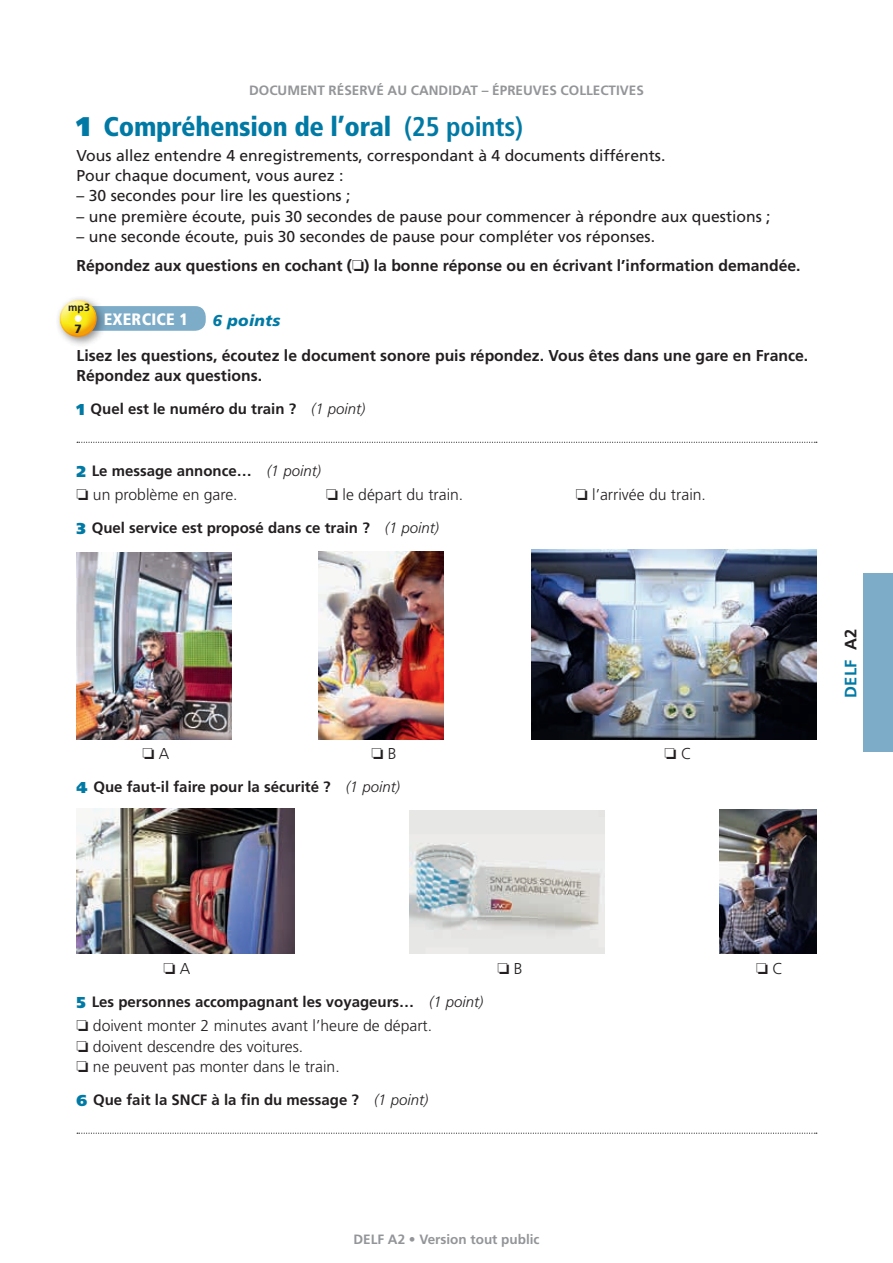
<style>
.page{position:relative;width:893px;height:1263px;background:#fff}
.page>*{position:absolute;margin:0;border:0;box-sizing:border-box;transform-origin:0 0}
.t1{font:900 condensed 27px "Frutiger LT Std";letter-spacing:-.01em;color:#007aa5}
.t2{font:900 condensed 16.5px "Frutiger LT Std";letter-spacing:.015em;color:#fff}
.t3{font:700 16.5px "Frutiger LT Std";letter-spacing:.01em;color:#007aa5}
.t4{font:700 15.75px/28.8px "Frutiger LT Std";color:#231f20}
.t5{font:15.75px/20.2px "Frutiger LT Std";color:#231f20}
.t6{font:300 15.75px/20.2px "Frutiger LT Std";color:#231f20}
.t7{font:italic 900 15.75px "Frutiger LT Std";letter-spacing:.015em;color:#007aa5}
.t8{font:700 15px "Frutiger LT Std";color:#231f20}
.t9{font:700 13.5px "Frutiger LT Std";color:#939598}
.t10{font:900 12px "Frutiger LT Std";color:#231f20}
.t11{font:700 10.5px "Frutiger LT Std";color:#231f20}
.s1{font-stretch:normal}
.s2{font-weight:700}
.s3{font-weight:400}
.s4{font-weight:900;font-size:15.75px;color:#007aa5}
.s5{font-weight:300;font-style:italic}
.s6{color:#231f20}
</style>
<div class="page">
<div style="left:863px;top:573px;width:30px;height:179px;background:#7dacc8"></div>
<svg style="left:77px;top:442px;width:740px;height:1px"></svg>
<img style="left:77px;top:552px;width:154px;height:187px">
<img style="left:319px;top:552px;width:125px;height:187px">
<img style="left:532px;top:549px;width:284px;height:190px">
<img style="left:77px;top:808px;width:218px;height:146px">
<img style="left:410px;top:810px;width:195px;height:144px">
<img style="left:720px;top:809px;width:96px;height:145px">
<svg style="left:77px;top:1132px;width:740px;height:2px"></svg>
<svg style="left:108px;top:306px;width:98px;height:25px"></svg>
<div style="left:55px;top:295px;width:53px;height:53px;background:#231f20;opacity:.5"></div>
<div style="left:58px;top:298px;width:40px;height:28px;background:#fff;opacity:.75"></div>
<div style="left:58px;top:304px;width:40px;height:35px;background:#f7931d;opacity:.75"></div>
<div style="left:75px;top:315px;width:7px;height:7px;background:#fff;border-radius:50%"></div>
<p class="t9" style="left:249px;top:83px;width:396px">DOCUMENT RÉSERVÉ AU CANDIDAT – ÉPREUVES COLLECTIVES</p>
<h1 class="t1" style="left:77px;top:111px;width:448px"><span class="s1">1</span> Compréhension de l’oral <span class="s2">(25 points)</span></h1>
<p class="t5" style="left:77px;top:145px;width:590px">Vous allez entendre 4 enregistrements, correspondant à 4 documents différents.<br>Pour chaque document, vous aurez :</p>
<p class="t5" style="left:77px;top:186px;width:275px">– 30 secondes pour lire les questions ;</p>
<p class="t5" style="left:77px;top:206px;width:696px">– une première écoute, puis 30 secondes de pause pour commencer à répondre aux questions ;</p>
<p class="t4" style="left:77px;top:222px;width:726px"><span class="s3">– une seconde écoute, puis 30 secondes de pause pour compléter vos réponses.<br></span>Répondez aux questions en cochant (❏) la bonne réponse ou en écrivant l’information demandée.</p>
<p class="t11" style="left:68px;top:302px;width:23px">mp3</p>
<p class="t2" style="left:104px;top:309px;width:86px">EXERCICE 1</p>
<p class="t7" style="left:213px;top:311px;width:69px">6 points</p>
<p class="t4" style="left:77px;top:345px;width:733px;line-height:20.2px">Lisez les questions, écoutez le document sonore puis répondez. Vous êtes dans une gare en France.<br>Répondez aux questions.</p>
<p class="t8" style="left:77px;top:400px;width:290px"><span class="s4">1</span> Quel est le numéro du train ? <span class="s5">(1 point)</span></p>
<p class="t10" style="left:74px;top:322px;width:9px">7</p>
<p class="t8" style="left:77px;top:462px;width:246px"><span class="s4">2</span> Le message annonce… <span class="s5">(1 point)</span></p>
<p class="t6" style="left:77px;top:485px;width:163px">❏ un problème en gare.</p>
<p class="t6" style="left:326px;top:485px;width:139px">❏ le départ du train.</p>
<p class="t6" style="left:576px;top:485px;width:132px">❏ l’arrivée du train.</p>
<p class="t8" style="left:77px;top:519px;width:364px"><span class="s4">3</span> Quel service est proposé dans ce train ? <span class="s5">(1 point)</span></p>
<p class="t6" style="left:143px;top:744px;width:28px">❏ A</p>
<p class="t6" style="left:371px;top:744px;width:27px">❏ B</p>
<p class="t6" style="left:665px;top:744px;width:28px">❏ C</p>
<p class="t8" style="left:77px;top:778px;width:325px"><span class="s4">4</span> Que faut-il faire pour la sécurité ? <span class="s5">(1 point)</span></p>
<p class="t3" style="left:841px;top:698px;width:71px;rotate:-90deg">DELF <span class="s6">A2</span></p>
<p class="t6" style="left:164px;top:959px;width:28px">❏ A</p>
<p class="t6" style="left:497px;top:959px;width:27px">❏ B</p>
<p class="t6" style="left:756px;top:959px;width:28px">❏ C</p>
<p class="t8" style="left:77px;top:993px;width:408px"><span class="s4">5</span> Les personnes accompagnant les voyageurs… <span class="s5">(1 point)</span></p>
<p class="t6" style="left:77px;top:1016px;width:357px">❏ doivent monter 2 minutes avant l’heure de départ. ❏ doivent descendre des voitures.<br>❏ ne peuvent pas monter dans le train.</p>
<p class="t8" style="left:77px;top:1091px;width:353px"><span class="s4">6</span> Que fait la SNCF à la fin du message ? <span class="s5">(1 point)</span></p>
<p class="t9" style="left:353px;top:1231px;width:188px">DELF A2 • Version tout public</p>
</div>
